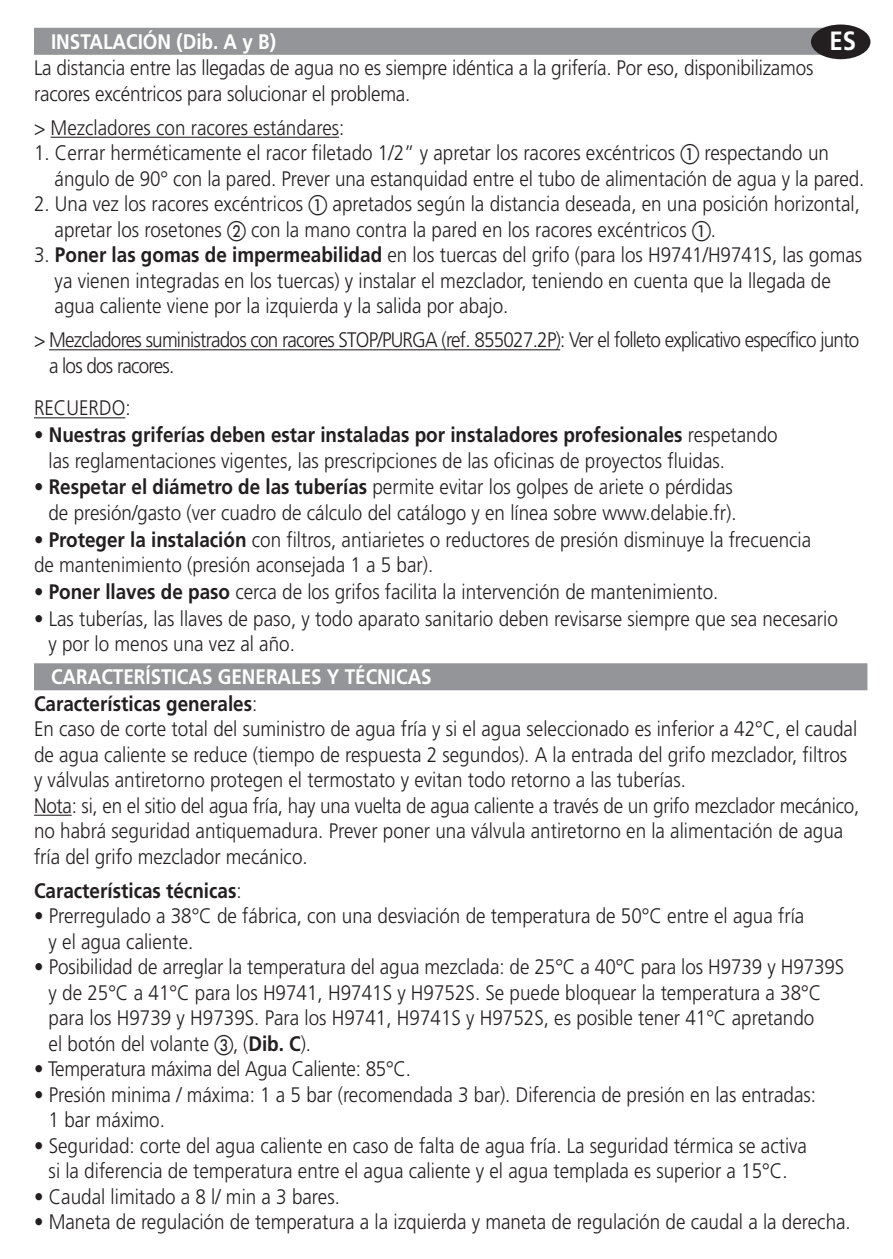
<style>
.page{position:relative;width:893px;height:1259px;background:#fff}
.page>*{position:absolute;margin:0;border:0;box-sizing:border-box;transform-origin:0 0}
.t1{font:700 26.4px "Frutiger";color:#fff;scale:.91 1}
.t2{font:300 21px/25.5px "Frutiger";color:#231f20;scale:.9 1}
.t3{font:300 21px/25.5px "Frutiger";letter-spacing:-.04em;color:#231f20;scale:.9 1}
.t4{font:700 21px "Frutiger";color:#231f20;scale:.9 1}
.t5{font:700 21px "Frutiger";color:#fff;scale:.9 1}
.s1{font-family:"European Pi One";font-weight:400}
.s2{font-weight:700}
.s3{font-weight:700;color:#fff}
.s4{font-weight:300}
</style>
<div class="page">
<div style="left:34px;top:28px;width:791px;height:27px;background:#939598"></div>
<hr style="left:51px;top:137px;width:288px;height:1px;background:#231f20">
<hr style="left:49px;top:349px;width:511px;height:1px;background:#231f20">
<hr style="left:34px;top:417px;width:91px;height:1px;background:#231f20">
<div style="left:34px;top:663px;width:833px;height:27px;background:#939598"></div>
<hr style="left:34px;top:814px;width:38px;height:1px;background:#231f20">
<div style="left:811px;top:25px;width:59px;height:34px;background:#231f20;border-radius:50%"></div>
<p class="t5" style="left:51px;top:33px;width:252px">INSTALACIÓN (Dib. A y B)</p>
<p class="t2" style="left:34px;top:57px;width:867px">La distancia entre las llegadas de agua no es siempre idéntica a la grifería. Por eso, disponibilizamos racores excéntricos para solucionar el problema.</p>
<p class="t2" style="left:34px;top:116px;width:346px">&gt; Mezcladores con racores estándares:</p>
<p class="t2" style="left:55px;top:142px;width:901px;text-indent:-21px">1. Cerrar herméticamente el racor filetado 1/2” y apretar los racores excéntricos <span class="s1">A</span> respectando un ángulo de 90° con la pared. Prever una estanquidad entre el tubo de alimentación de agua y la pared.</p>
<p class="t2" style="left:55px;top:193px;width:896px;text-indent:-21px">2. Una vez los racores excéntricos <span class="s1">A</span> apretados según la distancia deseada, en una posición horizontal, apretar los rosetones <span class="s1">B</span> con la mano contra la pared en los racores excéntricos <span class="s1">A</span>.</p>
<p class="t2" style="left:55px;top:244px;width:899px;text-indent:-21px">3. <span class="s2">Poner las gomas de impermeabilidad</span> en los tuercas del grifo (para los H9741/H9741S, las gomas ya vienen integradas en los tuercas) y instalar el mezclador, teniendo en cuenta que la llegada de agua caliente viene por la izquierda y la salida por abajo.</p>
<p class="t3" style="left:49px;top:329px;width:902px;text-indent:-15px">&gt; Mezcladores suministrados con racores STOP/PURGA (ref. 855027.2P): Ver el folleto explicativo específico junto a los dos racores.</p>
<p class="t2" style="left:34px;top:397px;width:109px">RECUERDO:</p>
<p class="t2" style="left:48px;top:424px;width:812px;text-indent:-14px">• <span class="s2">Nuestras griferías deben estar instaladas por instaladores profesionales</span> respetando las reglamentaciones vigentes, las prescripciones de las oficinas de proyectos fluidas.</p>
<p class="t2" style="left:34px;top:476px;width:782px;text-align:right">• <span class="s2">Respetar el diámetro de las tuberías</span> permite evitar los golpes de ariete o pérdidas de presión/gasto (ver cuadro de cálculo del catálogo y en línea sobre www.delabie.fr).</p>
<p class="t2" style="left:34px;top:528px;width:865px">• <span class="s2">Proteger la instalación</span> con filtros, antiarietes o reductores de presión disminuye la frecuencia de mantenimiento (presión aconsejada 1 a 5 bar).</p>
<p class="t2" style="left:34px;top:580px;width:762px">• <span class="s2">Poner llaves de paso</span> cerca de los grifos facilita la intervención de mantenimiento.</p>
<p class="t2" style="left:48px;top:607px;width:879px;text-indent:-14px">• Las tuberías, las llaves de paso, y todo aparato sanitario deben revisarse siempre que sea necesario y por lo menos una vez al año.</p>
<p class="t2" style="left:34px;top:666px;width:918px;text-indent:17px"><span class="s3">CARACTERÍSTICAS GENERALES Y TÉCNICAS<br></span><span class="s2">Características generales</span>:<br>En caso de corte total del suministro de agua fría y si el agua seleccionado es inferior a 42°C, el caudal de agua caliente se reduce (tiempo de respuesta 2 segundos). A la entrada del grifo mezclador, filtros y válvulas antiretorno protegen el termostato y evitan todo retorno a las tuberías.<br>Nota: si, en el sitio del agua fría, hay una vuelta de agua caliente a través de un grifo mezclador mecánico, no habrá seguridad antiquemadura. Prever poner una válvula antiretorno en la alimentación de agua fría del grifo mezclador mecánico.</p>
<p class="t4" style="left:34px;top:882px;width:232px">Características técnicas<span class="s4">:</span></p>
<p class="t2" style="left:49px;top:905px;width:841px;text-indent:-15px">• Prerregulado a 38°C de fábrica, con una desviación de temperatura de 50°C entre el agua fría y el agua caliente.</p>
<p class="t2" style="left:49px;top:956px;width:886px;text-indent:-15px">• Posibilidad de arreglar la temperatura del agua mezclada: de 25°C a 40°C para los H9739 y H9739S y de 25°C a 41°C para los H9741, H9741S y H9752S. Se puede bloquear la temperatura a 38°C para los H9739 y H9739S. Para los H9741, H9741S y H9752S, es posible tener 41°C apretando<br>el botón del volante <span class="s1">C</span>, (<span class="s2">Dib. C</span>).</p>
<p class="t2" style="left:34px;top:1058px;width:420px">• Temperatura máxima del Agua Caliente: 85°C.</p>
<p class="t2" style="left:49px;top:1083px;width:854px;text-indent:-15px">• Presión minima / máxima: 1 a 5 bar (recomendada 3 bar). Diferencia de presión en las entradas:<br>1 bar máximo.</p>
<p class="t2" style="left:34px;top:1134px;width:860px;text-align:center">• Seguridad: corte del agua caliente en caso de falta de agua fría. La seguridad térmica se activa si la diferencia de temperatura entre el agua caliente y el agua templada es superior a 15°C.</p>
<p class="t2" style="left:34px;top:1185px;width:341px">• Caudal limitado a 8 l/ min a 3 bares.</p>
<p class="t2" style="left:34px;top:1211px;width:909px">• Maneta de regulación de temperatura a la izquierda y maneta de regulación de caudal a la derecha.</p>
<p class="t1" style="left:829px;top:30px;width:31px">ES</p>
</div>
